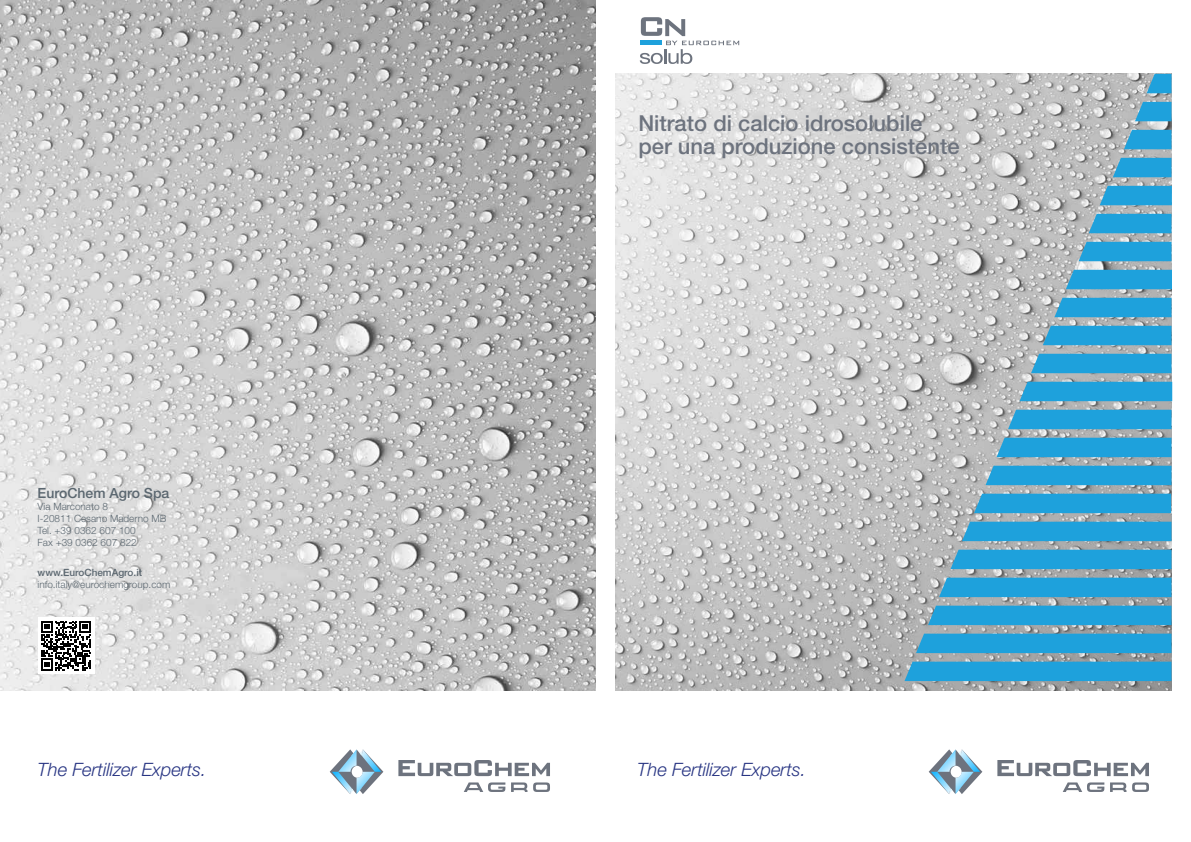
<style>
.page{position:relative;width:1191px;height:842px;background:#fff}
.page>*{position:absolute;margin:0;border:0;box-sizing:border-box;transform-origin:0 0}
.t1{font:500 22px/23px "Helvetica Neue LT Std";color:#6d737e}
.t2{font:italic 300 18.4px "Helvetica Neue LT Std";color:#283583}
.t3{font:500 14px "Helvetica Neue LT Std";color:#5b6770}
.t4{font:300 10px/12px "Helvetica Neue LT Std";color:#5b6770}
.t5{font:500 10px "Helvetica Neue LT Std";color:#5b6770}
</style>
<div class="page">
<img style="left:0;top:0;width:595px;height:690px">
<img style="left:615px;top:74px;width:556px;height:616px">
<div style="left:974px;top:494px;width:197px;height:19px;background:#1ea1dc"></div>
<div style="left:962px;top:522px;width:209px;height:19px;background:#1ea1dc"></div>
<div style="left:950px;top:550px;width:221px;height:19px;background:#1ea1dc"></div>
<div style="left:939px;top:578px;width:232px;height:19px;background:#1ea1dc"></div>
<div style="left:928px;top:606px;width:243px;height:19px;background:#1ea1dc"></div>
<div style="left:916px;top:634px;width:255px;height:19px;background:#1ea1dc"></div>
<div style="left:904px;top:662px;width:267px;height:19px;background:#1ea1dc"></div>
<div style="left:985px;top:466px;width:186px;height:19px;background:#1ea1dc"></div>
<div style="left:996px;top:438px;width:175px;height:19px;background:#1ea1dc"></div>
<div style="left:1008px;top:410px;width:163px;height:19px;background:#1ea1dc"></div>
<div style="left:1019px;top:382px;width:153px;height:19px;background:#1ea1dc"></div>
<div style="left:1031px;top:354px;width:140px;height:19px;background:#1ea1dc"></div>
<div style="left:1042px;top:326px;width:129px;height:19px;background:#1ea1dc"></div>
<div style="left:1054px;top:298px;width:117px;height:19px;background:#1ea1dc"></div>
<div style="left:1065px;top:270px;width:107px;height:19px;background:#1ea1dc"></div>
<div style="left:1078px;top:242px;width:93px;height:19px;background:#1ea1dc"></div>
<div style="left:1088px;top:214px;width:83px;height:19px;background:#1ea1dc"></div>
<svg style="left:1099px;top:186px;width:72px;height:19px"></svg>
<svg style="left:1112px;top:158px;width:59px;height:19px"></svg>
<svg style="left:1124px;top:130px;width:47px;height:19px"></svg>
<svg style="left:1135px;top:102px;width:36px;height:19px"></svg>
<svg style="left:1137px;top:74px;width:34px;height:19px"></svg>
<svg style="left:928px;top:749px;width:54px;height:45px"></svg>
<img style="left:960px;top:749px;width:20px;height:23px">
<img style="left:937px;top:749px;width:18px;height:23px">
<svg style="left:997px;top:760px;width:152px;height:16px"></svg>
<svg style="left:1062px;top:782px;width:87px;height:10px"></svg>
<svg style="left:330px;top:749px;width:53px;height:45px"></svg>
<img style="left:362px;top:749px;width:19px;height:23px">
<img style="left:338px;top:749px;width:18px;height:23px">
<svg style="left:398px;top:760px;width:152px;height:16px"></svg>
<svg style="left:464px;top:782px;width:86px;height:10px"></svg>
<div style="left:38px;top:617px;width:57px;height:57px;background:#fff"></div>
<svg style="left:41px;top:621px;width:50px;height:50px"></svg>
<svg style="left:640px;top:17px;width:99px;height:47px"></svg>
<h3 class="t3" style="left:38px;top:485px;width:133px">EuroChem Agro Spa</h3>
<p class="t4" style="left:38px;top:500px;width:130px">Via Marconato 8<br>I-20811 Cesano Maderno MB<br>Tel. +39 0362 607 100<br>Fax +39 0362 607 822</p>
<p class="t5" style="left:38px;top:567px;width:106px">www.EuroChemAgro.it</p>
<p class="t4" style="left:38px;top:578px;width:134px">info.italy@eurochemgroup.com</p>
<h2 class="t2" style="left:38px;top:759px;width:170px">The Fertilizer Experts.</h2>
<h1 class="t1" style="left:638px;top:111px;width:323px">Nitrato di calcio idrosolubile per una produzione consistente</h1>
<h2 class="t2" style="left:637px;top:759px;width:170px">The Fertilizer Experts.</h2>
</div>
